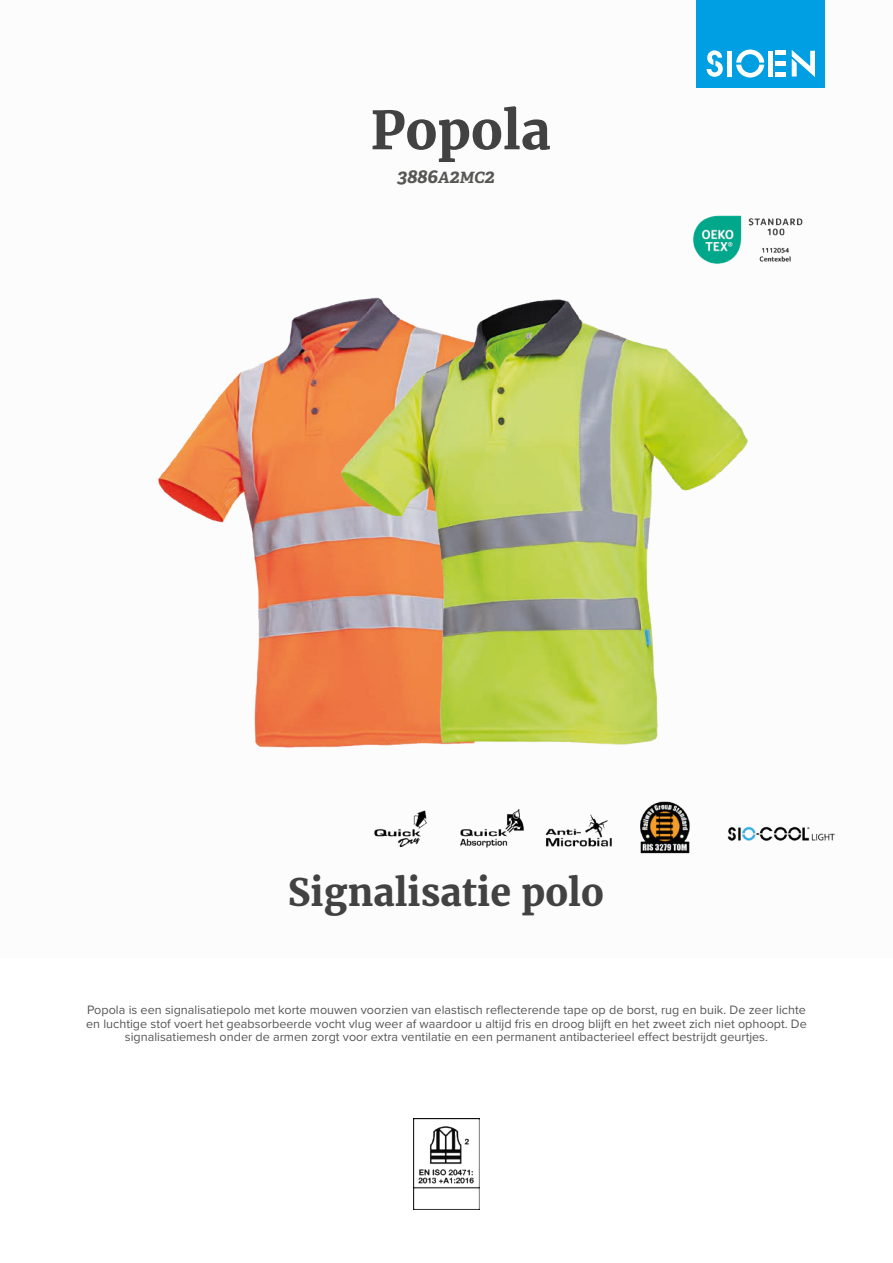
<style>
.page{position:relative;width:893px;height:1263px;background:#fff}
.page>*{position:absolute;margin:0;border:0;box-sizing:border-box;transform-origin:0 0}
.t1{font:700 52.5px "Merriweather";color:#424243}
.t2{font:700 37.5px "Merriweather";color:#424243}
.t3{font:italic 700 19.5px "Adelle";color:#575756}
.t4{font:12.6px/13.6px "Proxima Nova";color:#575756;text-align:center}
.s1{font-size:15.6px}
</style>
<div class="page">
<div style="left:697px;top:0;width:128px;height:88px;background:#009fe3"></div>
<svg style="left:707px;top:50px;width:16px;height:27px"></svg>
<svg style="left:736px;top:50px;width:28px;height:28px"></svg>
<div style="left:727px;top:51px;width:5px;height:26px;background:#fff"></div>
<div style="left:768px;top:51px;width:5px;height:26px;background:#fff"></div>
<div style="left:775px;top:72px;width:11px;height:5px;background:#fff"></div>
<div style="left:775px;top:61px;width:11px;height:5px;background:#fff"></div>
<hr style="left:775px;top:51px;width:11px;height:4px;background:#fff">
<svg style="left:792px;top:50px;width:23px;height:27px"></svg>
<img style="left:783px;top:826px;width:52px;height:15px">
<img style="left:783px;top:218px;width:20px;height:44px">
<img style="left:413px;top:1118px;width:67px;height:92px">
<img style="left:158px;top:316px;width:140px;height:432px">
<img style="left:298px;top:215px;width:485px;height:639px">
<h1 class="t1" style="left:371px;top:95px;width:182px">Popola</h1>
<h3 class="t3" style="left:397px;top:164px;width:99px">3886<span class="s1">A</span>2<span class="s1">MC</span>2</h3>
<h2 class="t2" style="left:288px;top:867px;width:318px">Signalisatie polo</h2>
<p class="t4" style="left:86px;top:1002px;width:722px">Popola is een signalisatiepolo met korte mouwen voorzien van elastisch reflecterende tape op de borst, rug en buik. De zeer lichte en luchtige stof voert het geabsorbeerde vocht vlug weer af waardoor u altijd fris en droog blijft en het zweet zich niet ophoopt. De signalisatiemesh onder de armen zorgt voor extra ventilatie en een permanent antibacterieel effect bestrijdt geurtjes.</p>
</div>
